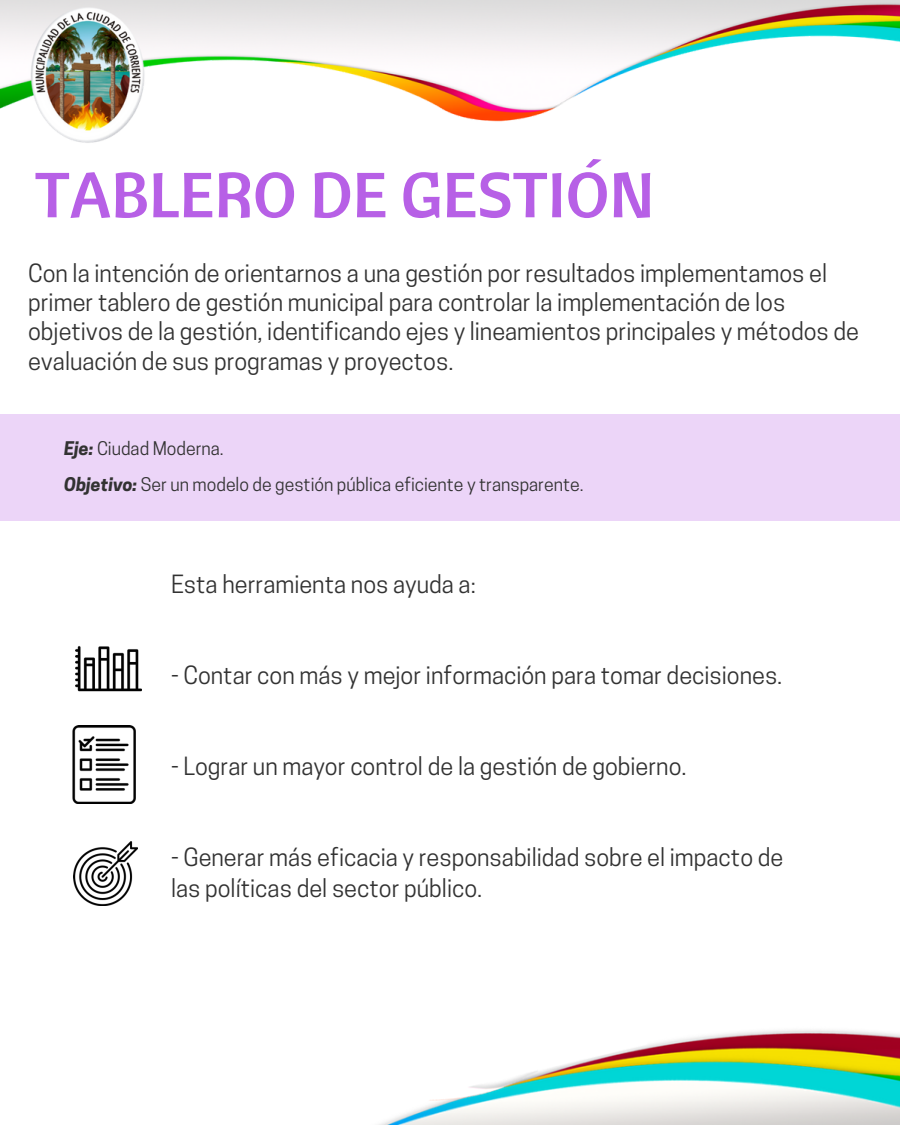
<style>
.page{position:relative;width:900px;height:1125px;background:#fff}
.page>*{position:absolute;margin:0;border:0;box-sizing:border-box;transform-origin:0 0}
.t1{font:63.45px "Cantora One";color:#b760e6}
.t2{font:23.55px/29.2px "Cooper Hewitt";color:#323232}
.t3{font:17.7px/36px "Cooper Hewitt";color:#323232}
.s1{font-weight:700;font-style:italic}
</style>
<div class="page">
<img style="left:0;top:0;width:900px;height:143px">
<div style="left:0;top:414px;width:900px;height:107px;background:#ecd5f8"></div>
<img style="left:379px;top:1030px;width:521px;height:95px">
<img style="left:73px;top:842px;width:64px;height:64px">
<img style="left:75px;top:646px;width:67px;height:46px">
<img style="left:72px;top:726px;width:64px;height:77px">
<h1 class="t1" style="left:35px;top:154px;width:621px">TABLERO DE GESTIÓN</h1>
<p class="t2" style="left:28px;top:261px;width:833px">Con la intención de orientarnos a una gestión por resultados implementamos el primer tablero de gestión municipal para controlar la implementación de los objetivos de la gestión, identificando ejes y lineamientos principales y métodos de evaluación de sus programas y proyectos.</p>
<p class="t3" style="left:64px;top:433px;width:521px"><span class="s1">Eje:</span> Ciudad Moderna.<br><span class="s1">Objetivo:</span> Ser un modelo de gestión pública eficiente y transparente.</p>
<p class="t2" style="left:171px;top:573px;width:306px">Esta herramienta nos ayuda a:</p>
<p class="t2" style="left:171px;top:664px;width:613px">- Contar con más y mejor información para tomar decisiones.</p>
<p class="t2" style="left:171px;top:755px;width:517px">- Lograr un mayor control de la gestión de gobierno.</p>
<p class="t2" style="left:171px;top:845px;width:614px;line-height:30.3px">- Generar más eficacia y responsabilidad sobre el impacto de las políticas del sector público.</p>
</div>
